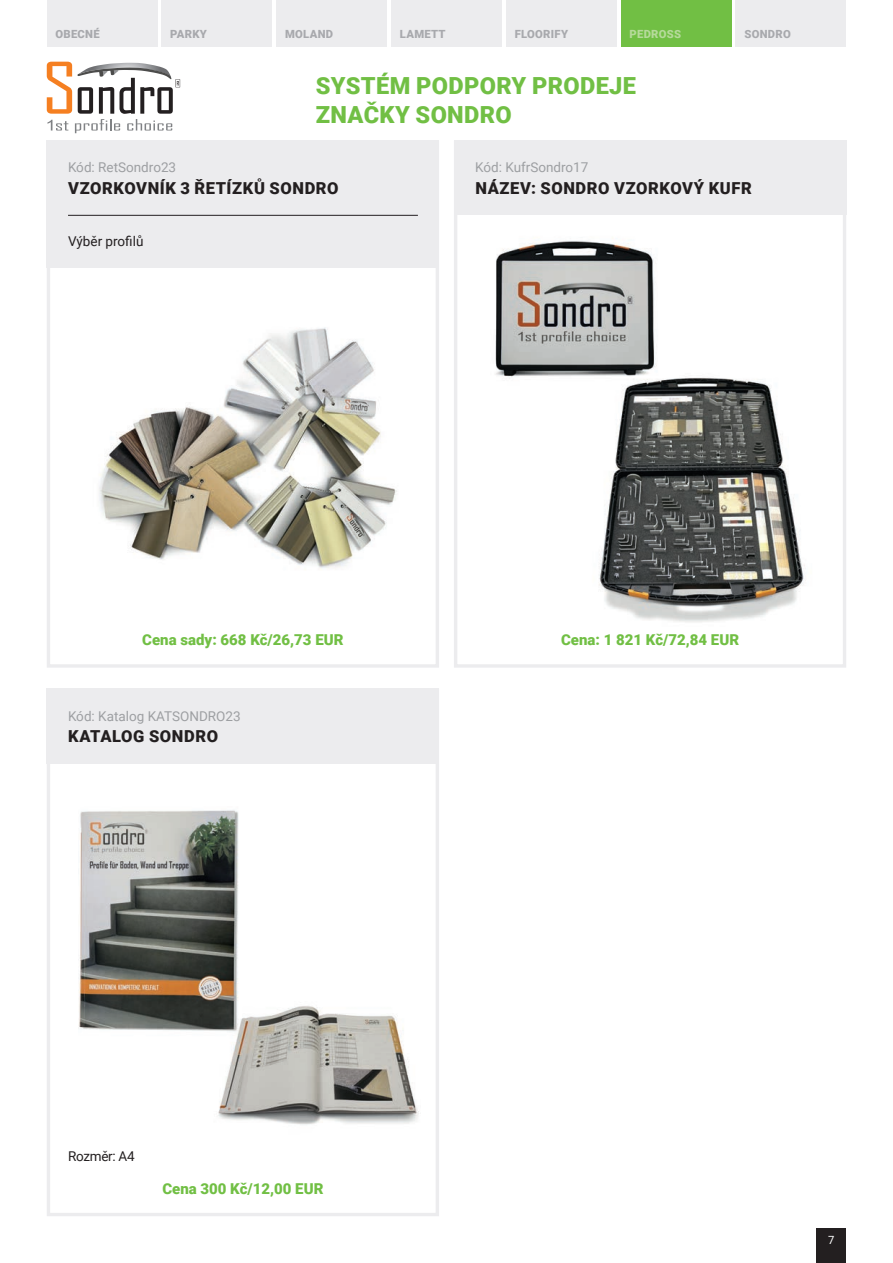
<style>
.page{position:relative;width:893px;height:1263px;background:#fff}
.page>*{position:absolute;margin:0;border:0;box-sizing:border-box;transform-origin:0 0}
.t1{font:900 23.55px/28.7px "Roboto";letter-spacing:.015em;color:#71bf44}
.t2{font:900 16.5px "Roboto";letter-spacing:.035em;color:#231f20}
.t3{font:900 15px "Roboto";color:#71bf44}
.t4{font:13.5px "Roboto";color:#9d9fa2}
.t5{font:13.5px "Roboto";letter-spacing:-.005em;color:#231f20}
.t6{font:900 11.25px "Roboto";letter-spacing:.025em;color:#a8a9ad}
.t7{font:900 11.25px "Roboto";letter-spacing:.025em;color:#b6da9b}
.t8{font:11.25px "Roboto";color:#fff}
</style>
<div class="page">
<div style="left:816px;top:1229px;width:30px;height:34px;background:#231f20"></div>
<div style="left:47px;top:0;width:110px;height:47px;background:#ececee"></div>
<div style="left:162px;top:0;width:110px;height:47px;background:#ececee"></div>
<div style="left:276px;top:0;width:111px;height:47px;background:#ececee"></div>
<div style="left:736px;top:0;width:110px;height:47px;background:#ececee"></div>
<div style="left:391px;top:0;width:111px;height:47px;background:#ececee"></div>
<div style="left:621px;top:0;width:110px;height:47px;background:#71bf44"></div>
<div style="left:506px;top:0;width:111px;height:47px;background:#ececee"></div>
<img style="left:218px;top:1006px;width:201px;height:119px">
<img style="left:599px;top:377px;width:206px;height:245px">
<div style="left:47px;top:140px;width:392px;height:128px;background:#ececee"></div>
<div style="left:47px;top:689px;width:392px;height:75px;background:#ececee"></div>
<div style="left:454px;top:140px;width:392px;height:75px;background:#ececee"></div>
<div style="left:47px;top:140px;width:392px;height:528px;border:3px solid #ececee"></div>
<div style="left:47px;top:689px;width:392px;height:527px;border:3px solid #ececee"></div>
<div style="left:454px;top:140px;width:392px;height:528px;border:3px solid #ececee"></div>
<hr style="left:68px;top:215px;width:350px;height:1px;background:#231f20">
<img style="left:495px;top:238px;width:170px;height:149px">
<img style="left:99px;top:327px;width:298px;height:241px">
<img style="left:78px;top:810px;width:167px;height:228px">
<svg style="left:47px;top:62px;width:133px;height:71px"></svg>
<p class="t6" style="left:55px;top:26px;width:46px">OBECNÉ</p>
<p class="t6" style="left:170px;top:26px;width:38px">PARKY</p>
<p class="t6" style="left:285px;top:26px;width:50px">MOLAND</p>
<p class="t6" style="left:400px;top:26px;width:47px">LAMETT</p>
<p class="t6" style="left:515px;top:26px;width:55px">FLOORIFY</p>
<p class="t7" style="left:629px;top:26px;width:53px">PEDROSS</p>
<p class="t6" style="left:744px;top:26px;width:48px">SONDRO</p>
<h1 class="t1" style="left:316px;top:71px;width:322px">SYSTÉM PODPORY PRODEJE<br>ZNAČKY SONDRO</h1>
<p class="t4" style="left:68px;top:158px;width:110px">Kód: RetSondro23</p>
<p class="t2" style="left:68px;top:176px;width:272px">VZORKOVNÍK 3 ŘETÍZKŮ SONDRO</p>
<p class="t5" style="left:68px;top:232px;width:77px">Výběr profilů</p>
<p class="t4" style="left:475px;top:158px;width:115px">Kód: KufrSondro17</p>
<p class="t2" style="left:475px;top:176px;width:278px">NÁZEV: SONDRO VZORKOVÝ KUFR</p>
<p class="t3" style="left:142px;top:629px;width:203px">Cena sady: 668 Kč/26,73 EUR</p>
<p class="t4" style="left:68px;top:706px;width:174px">Kód: Katalog KATSONDRO23</p>
<p class="t2" style="left:68px;top:725px;width:151px">KATALOG SONDRO</p>
<p class="t3" style="left:561px;top:629px;width:180px">Cena: 1 821 Kč/72,84 EUR</p>
<p class="t5" style="left:68px;top:1146px;width:68px">Rozměr: A4</p>
<p class="t3" style="left:162px;top:1178px;width:163px">Cena 300 Kč/12,00 EUR</p>
<p class="t8" style="left:828px;top:1232px;width:8px">7</p>
</div>
